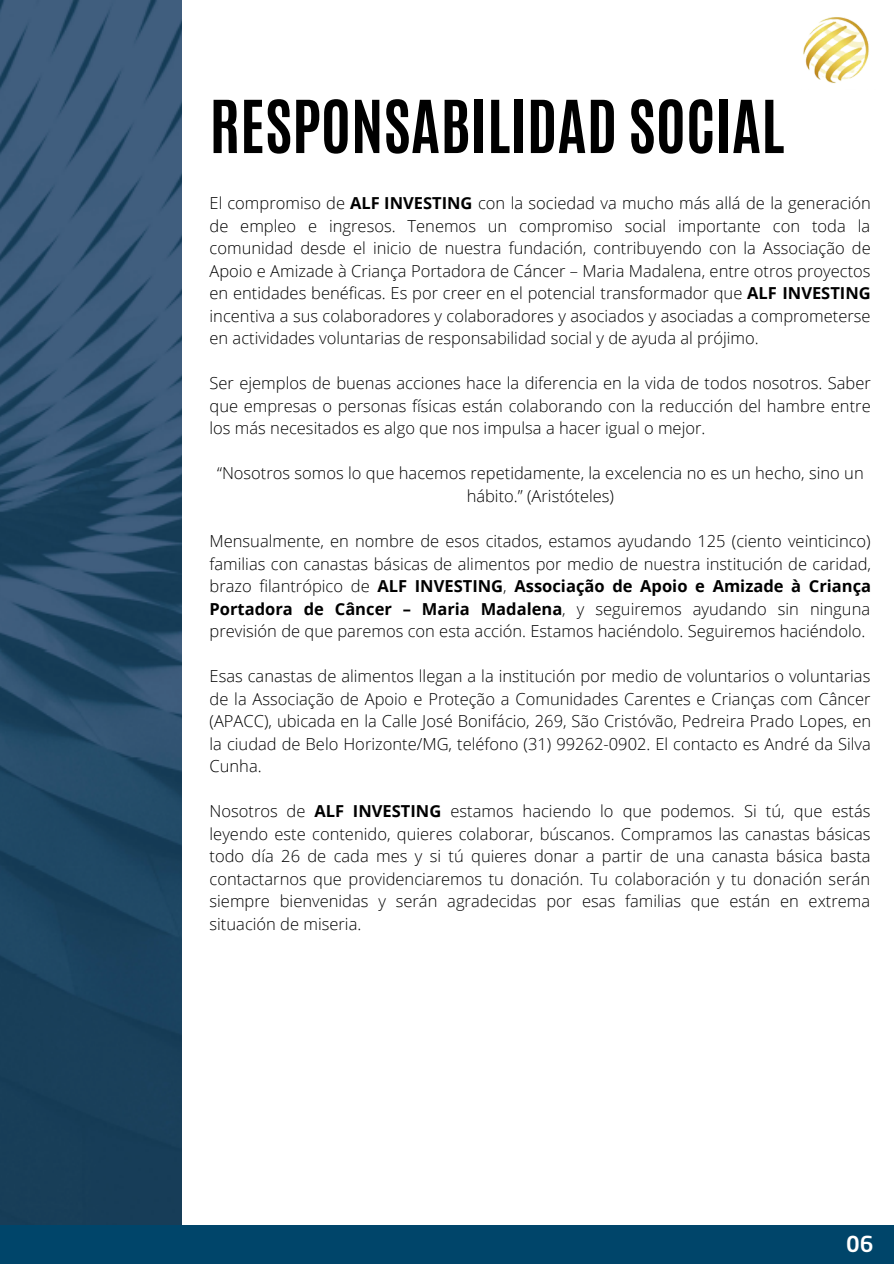
<style>
.page{position:relative;width:894px;height:1264px;background:#fff}
.page>*{position:absolute;margin:0;border:0;box-sizing:border-box;transform-origin:0 0}
.t1{font:700 61.95px "Antonio";color:#000}
.t2{font:500 21.75px "Neo Sans Pro";color:#fff}
.t3{font:300 16.5px/22.5px "Open Sans";color:#000;text-align:justify}
.s1{font-weight:700}
</style>
<div class="page">
<img style="left:803px;top:17px;width:66px;height:67px">
<img style="left:0;top:0;width:181px;height:1224px">
<div style="left:0;top:1224px;width:893px;height:39px;background:#00456a"></div>
<h1 class="t1" style="left:209px;top:82px;width:576px">RESPONSABILIDAD SOCIAL</h1>
<p class="t3" style="left:209px;top:191px;width:662px">El compromiso de <span class="s1">ALF INVESTING</span> con la sociedad va mucho más allá de la generación de empleo e ingresos. Tenemos un compromiso social importante con toda la comunidad desde el inicio de nuestra fundación, contribuyendo con la Associação de Apoio e Amizade à Criança Portadora de Cáncer – Maria Madalena, entre otros proyectos en entidades benéficas. Es por creer en el potencial transformador que <span class="s1">ALF INVESTING </span>incentiva a sus colaboradores y colaboradores y asociados y asociadas a comprometerse en actividades voluntarias de responsabilidad social y de ayuda al prójimo.</p>
<p class="t3" style="left:209px;top:371px;width:662px">Ser ejemplos de buenas acciones hace la diferencia en la vida de todos nosotros. Saber que empresas o personas físicas están colaborando con la reducción del hambre entre los más necesitados es algo que nos impulsa a hacer igual o mejor.</p>
<p class="t3" style="left:217px;top:462px;width:648px;text-align:center">“Nosotros somos lo que hacemos repetidamente, la excelencia no es un hecho, sino un hábito.” (Aristóteles)</p>
<p class="t3" style="left:209px;top:529px;width:663px">Mensualmente, en nombre de esos citados, estamos ayudando 125 (ciento veinticinco) familias con canastas básicas de alimentos por medio de nuestra institución de caridad, brazo filantrópico de <span class="s1">ALF INVESTING</span>, <span class="s1">Associação de Apoio e Amizade à Criança Portadora de Câncer – Maria Madalena</span>, y seguiremos ayudando sin ninguna previsión de que paremos con esta acción. Estamos haciéndolo. Seguiremos haciéndolo.</p>
<p class="t3" style="left:209px;top:664px;width:663px">Esas canastas de alimentos llegan a la institución por medio de voluntarios o voluntarias de la Associação de Apoio e Proteção a Comunidades Carentes e Crianças com Câncer (APACC), ubicada en la Calle José Bonifácio, 269, São Cristóvão, Pedreira Prado Lopes, en la ciudad de Belo Horizonte/MG, teléfono (31) 99262-0902. El contacto es André da Silva Cunha.</p>
<p class="t3" style="left:209px;top:799px;width:662px">Nosotros de <span class="s1">ALF INVESTING</span> estamos haciendo lo que podemos. Si tú, que estás leyendo este contenido, quieres colaborar, búscanos. Compramos las canastas básicas todo día 26 de cada mes y si tú quieres donar a partir de una canasta básica basta contactarnos que providenciaremos tu donación. Tu colaboración y tu donación serán siempre bienvenidas y serán agradecidas por esas familias que están en extrema situación de miseria.</p>
<h2 class="t2" style="left:845px;top:1234px;width:29px">06</h2>
</div>
